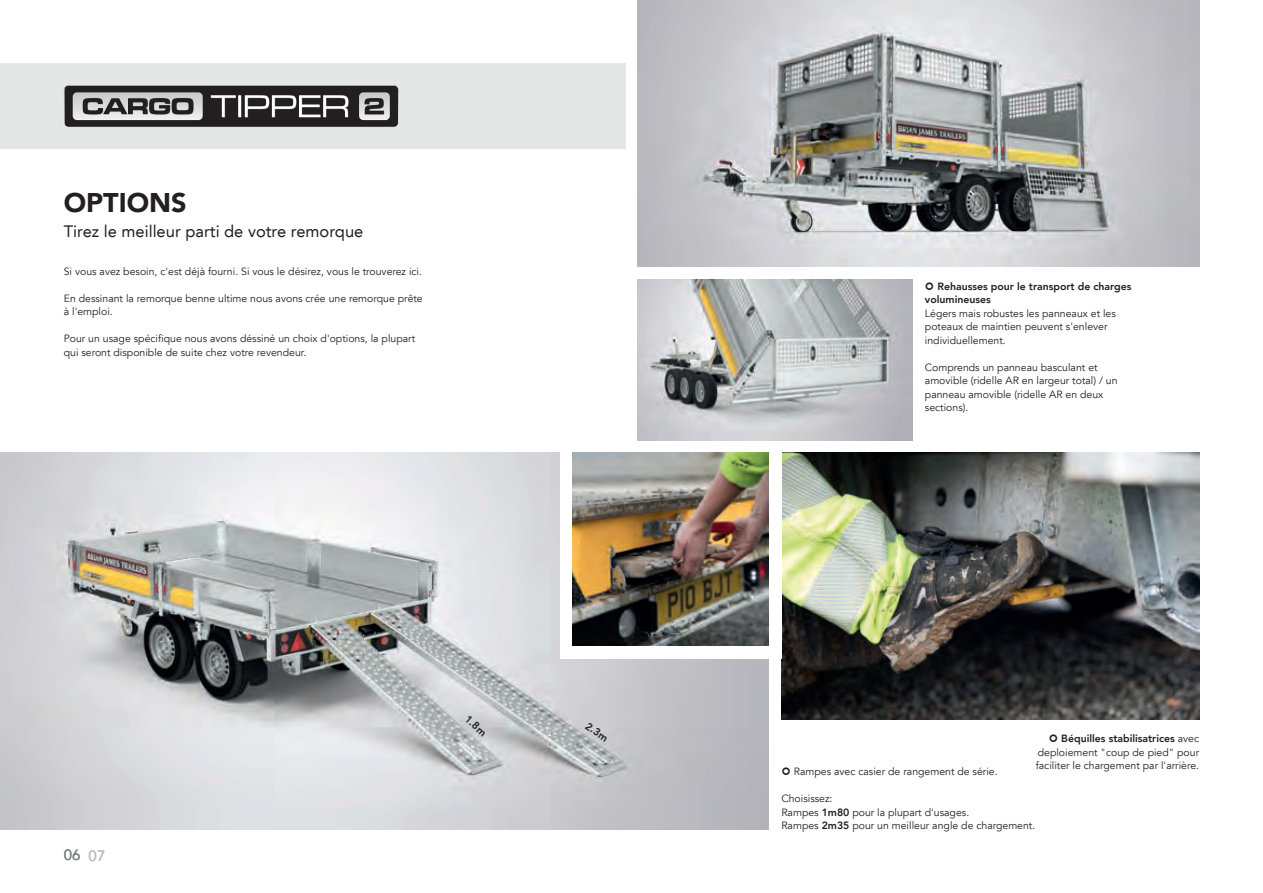
<style>
.page{position:relative;width:1263px;height:893px;background:#fff}
.page>*{position:absolute;margin:0;border:0;box-sizing:border-box;transform-origin:0 0}
.Title_black{font:900 27px "Avenir LT";color:#231f20}
.Subtitle_black{font:16.5px "Avenir LT";color:#231f20}
.t1{font:15px "Avenir LT";color:#808285}
.t2{font:10.5px/13.5px "Avenir LT";color:#231f20}
.Black_copy_7pt{font:800 10.5px/13.5px "Avenir LT";color:#231f20}
.s1{color:#bcbdc0}
.s2{font-weight:800}
</style>
<div class="page">
<img style="left:0;top:453px;width:769px;height:376px">
<img style="left:781px;top:453px;width:418px;height:266px">
<div style="left:0;top:64px;width:625px;height:85px;background:#e5e6e6"></div>
<svg style="left:64px;top:85px;width:335px;height:42px;background:#605d5e"></svg>
<img style="left:638px;top:0;width:561px;height:266px">
<div style="left:560px;top:440px;width:221px;height:219px;background:#fff"></div>
<img style="left:572px;top:453px;width:197px;height:193px">
<img style="left:638px;top:279px;width:274px;height:161px">
<p class="Title_black" style="left:64px;top:186px;width:124px">OPTIONS</p>
<p class="Subtitle_black" style="left:64px;top:222px;width:301px">Tirez le meilleur parti de votre remorque</p>
<p class="t2" style="left:64px;top:265px;width:360px">Si vous avez besoin, c'est déjà fourni. Si vous le désirez, vous le trouverez ici.</p>
<p class="t2" style="left:64px;top:292px;width:361px">En dessinant la remorque benne ultime nous avons crée une remorque prête à l'emploi.</p>
<p class="t2" style="left:64px;top:332px;width:353px">Pour un usage spécifique nous avons déssiné un choix d'options, la plupart qui seront disponible de suite chez votre revendeur.</p>
<h3 class="t1" style="left:64px;top:846px;width:43px">06 <span class="s1">07</span></h3>
<p class="Black_copy_7pt" style="left:471px;top:713px;width:26px;rotate:42deg">1.8m</p>
<p class="Black_copy_7pt" style="left:590px;top:719px;width:27px;rotate:34deg">2.3m</p>
<p class="Black_copy_7pt" style="left:925px;top:279px;width:208px;text-indent:12px">Rehausses pour le transport de charges volumineuses</p>
<p class="t2" style="left:925px;top:306px;width:192px">Légers mais robustes les panneaux et les poteaux de maintien peuvent s'enlever individuellement.</p>
<p class="t2" style="left:925px;top:360px;width:194px">Comprends un panneau basculant et amovible (ridelle AR en largeur total) / un panneau amovible (ridelle AR en deux sections).</p>
<p class="t2" style="left:1036px;top:732px;width:165px;text-align:justify;text-indent:26px"><span class="s2">Béquilles stabilisatrices</span> avec deploiement "coup de pied" pour faciliter le chargement par l'arrière.</p>
<p class="t2" style="left:794px;top:765px;width:205px">Rampes avec casier de rangement de série.</p>
<p class="t2" style="left:781px;top:792px;width:53px">Choisissez:</p>
<p class="t2" style="left:781px;top:806px;width:189px">Rampes <span class="s2">1m80</span> pour la plupart d'usages.</p>
<p class="t2" style="left:781px;top:819px;width:255px">Rampes <span class="s2">2m35</span> pour un meilleur angle de chargement.</p>
</div>
